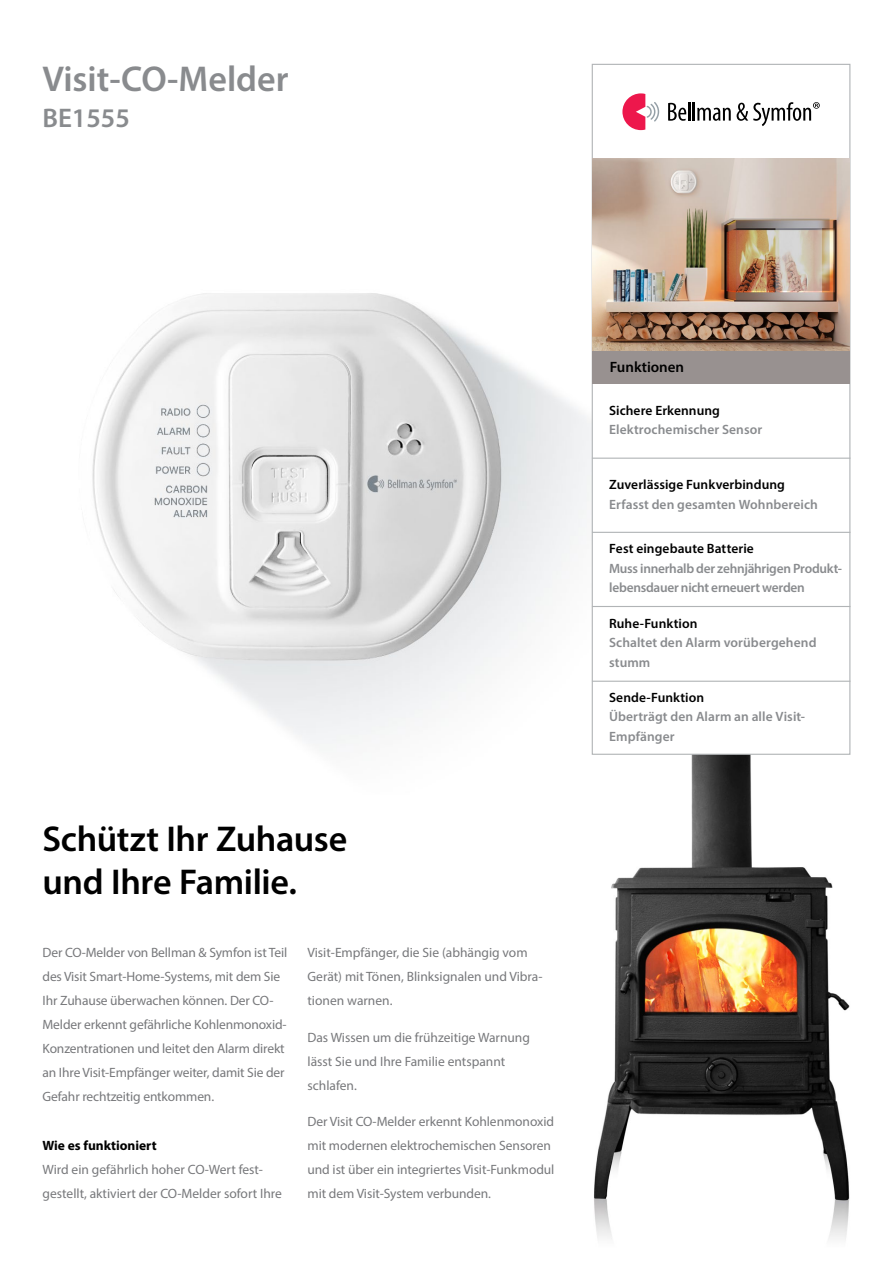
<style>
.page{position:relative;width:893px;height:1263px;background:#fff}
.page>*{position:absolute;margin:0;border:0;box-sizing:border-box;transform-origin:0 0}
.t1{font:600 36px/43.2px "Myriad Pro";letter-spacing:-.01em;color:#000}
.t2{font:600 36px "Myriad Pro";color:#898b8e}
.t3{font:600 27px "Myriad Pro";color:#898b8e}
.t4{font:600 15px "Myriad Pro";color:#000}
.t5{font:13.5px/24px "Myriad Pro";letter-spacing:-.005em;color:#77787b}
.t6{font:600 13.5px/19.5px "Myriad Pro";letter-spacing:.005em;color:#898b8e}
.t7{font:600 13.5px "Myriad Pro";letter-spacing:.005em;color:#000}
.t8{font:600 13.5px/19.5px "Myriad Pro";letter-spacing:-.02em;color:#898b8e}
.t9{font:700 13.5px "Myriad Pro";color:#000}
</style>
<div class="page">
<img style="left:92px;top:286px;width:500px;height:469px">
<img style="left:594px;top:755px;width:256px;height:485px">
<div style="left:592px;top:64px;width:258px;height:691px;background:#fff;border:1px solid #b1b4b6"></div>
<div style="left:592px;top:349px;width:258px;height:35px;background:#989190"></div>
<img style="left:592px;top:159px;width:258px;height:191px">
<hr style="left:592px;top:458px;width:258px;height:1px;background:#b1b4b6">
<hr style="left:592px;top:532px;width:258px;height:1px;background:#b1b4b6">
<hr style="left:592px;top:606px;width:258px;height:1px;background:#b1b4b6">
<svg style="left:668px;top:102px;width:63px;height:19px"></svg>
<svg style="left:622px;top:93px;width:37px;height:37px"></svg>
<svg style="left:737px;top:102px;width:83px;height:24px"></svg>
<hr style="left:592px;top:681px;width:258px;height:1px;background:#b1b4b6">
<h1 class="t2" style="left:43px;top:56px;width:248px">Visit-CO-Melder</h1>
<h2 class="t3" style="left:43px;top:101px;width:89px">BE1555</h2>
<h1 class="t1" style="left:43px;top:816px;width:306px">Schützt Ihr Zuhause und Ihre Familie.</h1>
<p class="t5" style="left:43px;top:940px;width:246px">Der CO-Melder von Bellman &amp; Symfon ist Teil des Visit Smart-Home-Systems, mit dem Sie Ihr Zuhause überwachen können. Der CO-Melder erkennt gefährliche Kohlenmonoxid-Konzentrationen und leitet den Alarm direkt an Ihre Visit-Empfänger weiter, damit Sie der Gefahr rechtzeitig entkommen.</p>
<p class="t9" style="left:43px;top:1137px;width:116px">Wie es funktioniert</p>
<p class="t5" style="left:43px;top:1157px;width:241px">Wird ein gefährlich hoher CO-Wert fest&shy;gestellt, aktiviert der CO-Melder sofort Ihre</p>
<p class="t5" style="left:307px;top:940px;width:237px">Visit-Empfänger, die Sie (abhängig vom<br>Gerät) mit Tönen, Blinksignalen und Vibra&shy;tionen warnen.</p>
<p class="t5" style="left:307px;top:1025px;width:224px">Das Wissen um die frühzeitige Warnung lässt Sie und Ihre Familie entspannt schlafen.</p>
<p class="t5" style="left:307px;top:1109px;width:248px">Der Visit CO-Melder erkennt Kohlenmonoxid mit modernen elektrochemischen Sensoren und ist über ein integriertes Visit-Funkmodul mit dem Visit-System verbunden.</p>
<p class="t4" style="left:610px;top:357px;width:76px">Funktionen</p>
<p class="t7" style="left:609px;top:401px;width:112px">Sichere Erkennung</p>
<p class="t6" style="left:609px;top:419px;width:155px">Elektrochemischer Sensor</p>
<p class="t7" style="left:609px;top:476px;width:177px">Zuverlässige Funkverbindung</p>
<p class="t6" style="left:609px;top:494px;width:210px">Erfasst den gesamten Wohnbereich</p>
<p class="t7" style="left:609px;top:540px;width:146px">Fest eingebaute Batterie</p>
<p class="t8" style="left:609px;top:558px;width:234px">Muss innerhalb der zehnjährigen Produkt&shy;lebensdauer nicht erneuert werden</p>
<p class="t7" style="left:609px;top:614px;width:90px">Ruhe-Funktion</p>
<p class="t6" style="left:609px;top:632px;width:209px">Schaltet den Alarm vorübergehend stumm</p>
<p class="t7" style="left:609px;top:689px;width:97px">Sende-Funktion</p>
<p class="t6" style="left:609px;top:707px;width:197px">Überträgt den Alarm an alle Visit-<br>Empfänger</p>
</div>
